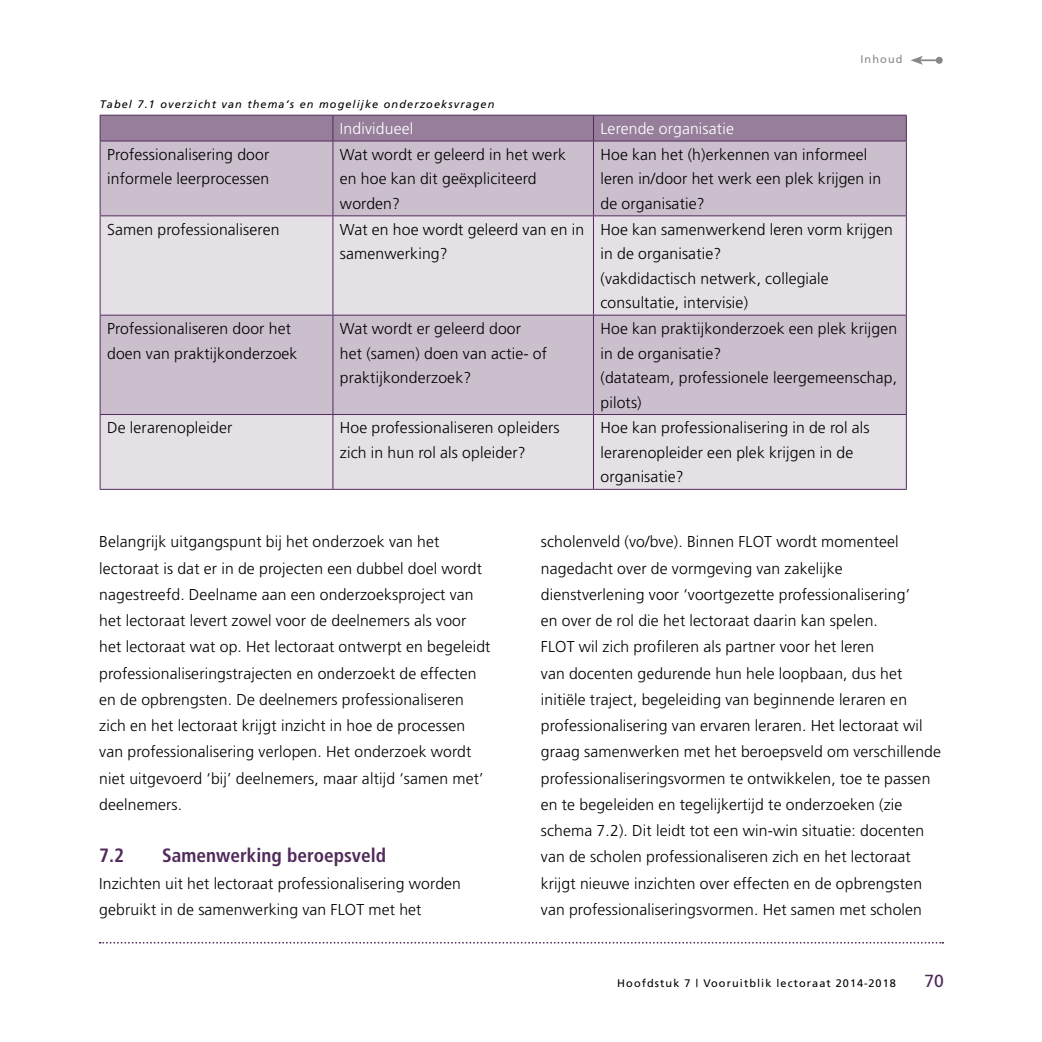
<style>
.page{position:relative;width:1042px;height:1042px;background:#fff}
.page>*{position:absolute;margin:0;border:0;box-sizing:border-box;transform-origin:0 0}
.t1{font:700 19.25px "Fontys Frutiger Cn";color:#512a5b}
.t2{font:17.5px "Fontys Frutiger Roman";color:#512a5b}
.t3{font:300 15.75px/26.2px "Fontys Frutiger";letter-spacing:.01em;color:#000}
.t4{font:300 15.75px "Fontys Frutiger";letter-spacing:.01em;color:#fff}
.t5{font:italic 10.85px "Fontys Frutiger";letter-spacing:.1em;color:#000}
.t6{font:10.85px "Fontys Frutiger Roman";letter-spacing:.1em;color:#000}
.t7{font:10.85px "Fontys Frutiger Roman";letter-spacing:.1em;color:#878787}
</style>
<div class="page">
<svg style="left:100px;top:942px;width:843px;height:1px"></svg>
<div style="left:936px;top:57px;width:7px;height:7px;background:#878787;border-radius:50%"></div>
<svg style="left:911px;top:56px;width:28px;height:9px"></svg>
<div style="left:101px;top:142px;width:805px;height:73px;background:#cbbfce"></div>
<svg style="left:101px;top:216px;width:805px;height:273px;background:#dbd2dc"></svg>
<svg style="left:100px;top:115px;width:807px;height:26px;background:#937b98"></svg>
<hr style="left:100px;top:141px;width:233px;height:1px;background:#512a5b">
<hr style="left:100px;top:141px;width:1px;height:74px;background:#512a5b">
<hr style="left:333px;top:141px;width:260px;height:1px;background:#512a5b">
<hr style="left:332px;top:141px;width:1px;height:74px;background:#512a5b">
<hr style="left:593px;top:141px;width:314px;height:1px;background:#512a5b">
<hr style="left:593px;top:141px;width:1px;height:74px;background:#512a5b">
<hr style="left:906px;top:141px;width:1px;height:74px;background:#512a5b">
<hr style="left:100px;top:215px;width:233px;height:1px;background:#512a5b">
<hr style="left:100px;top:216px;width:1px;height:99px;background:#512a5b">
<hr style="left:333px;top:215px;width:260px;height:1px;background:#512a5b">
<hr style="left:332px;top:216px;width:1px;height:99px;background:#512a5b">
<hr style="left:593px;top:215px;width:314px;height:1px;background:#512a5b">
<hr style="left:593px;top:216px;width:1px;height:99px;background:#512a5b">
<hr style="left:906px;top:216px;width:1px;height:99px;background:#512a5b">
<hr style="left:100px;top:315px;width:233px;height:1px;background:#512a5b">
<hr style="left:100px;top:316px;width:1px;height:98px;background:#512a5b">
<hr style="left:333px;top:315px;width:260px;height:1px;background:#512a5b">
<hr style="left:332px;top:316px;width:1px;height:98px;background:#512a5b">
<hr style="left:593px;top:315px;width:314px;height:1px;background:#512a5b">
<hr style="left:593px;top:316px;width:1px;height:98px;background:#512a5b">
<hr style="left:906px;top:316px;width:1px;height:98px;background:#512a5b">
<hr style="left:100px;top:414px;width:233px;height:1px;background:#512a5b">
<hr style="left:100px;top:415px;width:1px;height:74px;background:#512a5b">
<hr style="left:333px;top:414px;width:260px;height:1px;background:#512a5b">
<hr style="left:332px;top:415px;width:1px;height:74px;background:#512a5b">
<hr style="left:593px;top:414px;width:314px;height:1px;background:#512a5b">
<hr style="left:593px;top:415px;width:1px;height:74px;background:#512a5b">
<hr style="left:906px;top:415px;width:1px;height:74px;background:#512a5b">
<hr style="left:100px;top:489px;width:233px;height:1px;background:#512a5b">
<hr style="left:333px;top:489px;width:260px;height:1px;background:#512a5b">
<hr style="left:593px;top:489px;width:314px;height:1px;background:#512a5b">
<p class="t7" style="left:860px;top:53px;width:43px">Inhoud</p>
<p class="t5" style="left:100px;top:98px;width:396px">Tabel 7.1 overzicht van thema’s en mogelijke onderzoeksvragen</p>
<p class="t4" style="left:340px;top:120px;width:75px">Individueel</p>
<p class="t4" style="left:600px;top:120px;width:135px">Lerende organisatie</p>
<p class="t3" style="left:107px;top:142px;width:164px;line-height:24.5px">Professionalisering door informele leerprocessen</p>
<p class="t3" style="left:340px;top:142px;width:227px;line-height:24.5px">Wat wordt er geleerd in het werk en hoe kan dit geëxpliciteerd worden?</p>
<p class="t3" style="left:600px;top:142px;width:282px;line-height:24.5px">Hoe kan het (h)erkennen van informeel leren in/door het werk een plek krijgen in de organisatie?</p>
<p class="t3" style="left:107px;top:216px;width:174px">Samen professionaliseren</p>
<p class="t3" style="left:340px;top:217px;width:246px;line-height:24.5px">Wat en hoe wordt geleerd van en in samenwerking?</p>
<p class="t3" style="left:600px;top:217px;width:294px;line-height:24.5px">Hoe kan samenwerkend leren vorm krijgen in de organisatie?<br>(vakdidactisch netwerk, collegiale consultatie, intervisie)</p>
<p class="t3" style="left:107px;top:316px;width:192px;line-height:24.5px">Professionaliseren door het doen van praktijkonderzoek</p>
<p class="t3" style="left:340px;top:316px;width:209px;line-height:24.5px">Wat wordt er geleerd door het (samen) doen van actie- of praktijkonderzoek?</p>
<p class="t3" style="left:600px;top:317px;width:298px;line-height:24.5px">Hoe kan praktijkonderzoek een plek krijgen in de organisatie?<br>(datateam, professionele leergemeenschap, pilots)</p>
<p class="t3" style="left:107px;top:415px;width:127px">De lerarenopleider</p>
<p class="t3" style="left:340px;top:416px;width:221px;line-height:24.5px">Hoe professionaliseren opleiders zich in hun rol als opleider?</p>
<p class="t3" style="left:600px;top:416px;width:271px;line-height:24.5px">Hoe kan professionalisering in de rol als lerarenopleider een plek krijgen in de organisatie?</p>
<p class="t3" style="left:99px;top:529px;width:393px">Belangrijk uitgangspunt bij het onderzoek van het lectoraat is dat er in de projecten een dubbel doel wordt nagestreefd. Deelname aan een onderzoeksproject van het lectoraat levert zowel voor de deelnemers als voor het lectoraat wat op. Het lectoraat ontwerpt en begeleidt professionaliseringstrajecten en onderzoekt de effecten en de opbrengsten. De deelnemers professionaliseren zich en het lectoraat krijgt inzicht in hoe de processen van professionalisering verlopen. Het onderzoek wordt niet uitgevoerd ‘bij’ deelnemers, maar altijd ‘samen met’ deelnemers.</p>
<p class="t1" style="left:99px;top:844px;width:27px">7.2</p>
<p class="t1" style="left:162px;top:844px;width:225px">Samenwerking beroepsveld</p>
<p class="t3" style="left:99px;top:870px;width:363px">Inzichten uit het lectoraat professionalisering worden gebruikt in de samenwerking van FLOT met het</p>
<p class="t3" style="left:541px;top:529px;width:402px">scholenveld (vo/bve). Binnen FLOT wordt momenteel nagedacht over de vormgeving van zakelijke dienstverlening voor ‘voortgezette professionalisering’<br>en over de rol die het lectoraat daarin kan spelen.<br>FLOT wil zich profileren als partner voor het leren<br>van docenten gedurende hun hele loopbaan, dus het initiële traject, begeleiding van beginnende leraren en professionalisering van ervaren leraren. Het lectoraat wil graag samenwerken met het beroepsveld om verschillende professionaliseringsvormen te ontwikkelen, toe te passen en te begeleiden en tegelijkertijd te onderzoeken (zie schema 7.2). Dit leidt tot een win-win situatie: docenten van de scholen professionaliseren zich en het lectoraat krijgt nieuwe inzichten over effecten en de opbrengsten van professionaliseringsvormen. Het samen met scholen</p>
<p class="t6" style="left:617px;top:977px;width:280px">Hoofdstuk 7 | Vooruitblik lectoraat 2014-2018</p>
<p class="t2" style="left:924px;top:971px;width:21px">70</p>
</div>
